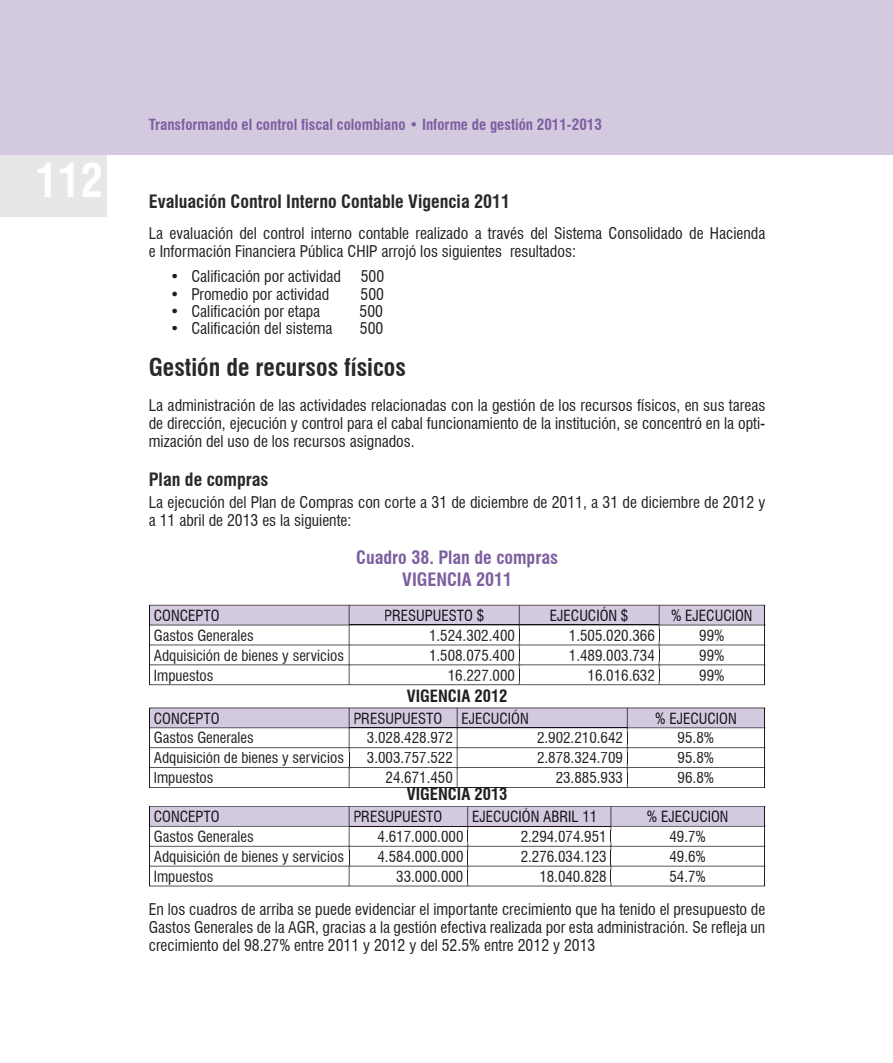
<style>
.page{position:relative;width:893px;height:1063px;background:#fff}
.page>*{position:absolute;margin:0;border:0;box-sizing:border-box;transform-origin:0 0}
.t1{font:700 condensed 45px "Swiss 721 BT";color:#fff}
.t2{font:700 condensed 24px "Swiss 721 BT";color:#282928}
.t3{font:700 condensed 18px "Swiss 721 BT";color:#282928}
.t4{font:700 condensed 18px/21.6px "Swiss 721 BT";color:#7d5fa0;text-align:center}
.t5{font:700 condensed 16.5px "Swiss 721 BT";color:#231f20}
.t6{font:condensed 15.75px/18px "Swiss 721 BT";color:#231f20}
.t7{font:condensed 15px "Swiss 721 BT";color:#231f20}
.t8{font:condensed 15px "Swiss 721 BT";color:#181019}
.t9{font:700 condensed 15px "Swiss 721 BT";color:#7d5fa0}
.s1{font-weight:700}
</style>
<div class="page">
<div style="left:0;top:0;width:893px;height:155px;background:#d4cae0"></div>
<div style="left:0;top:155px;width:106px;height:62px;background:#e7e7e8"></div>
<svg style="left:149px;top:605px;width:617px;height:80px"></svg>
<svg style="left:149px;top:708px;width:617px;height:80px"></svg>
<hr style="left:407px;top:787px;width:50px;height:1px;background:#231f20">
<hr style="left:457px;top:787px;width:50px;height:1px;background:#231f20">
<svg style="left:149px;top:806px;width:617px;height:81px"></svg>
<h1 class="t1" style="left:36px;top:154px;width:69px">112</h1>
<p class="t9" style="left:149px;top:115px;width:454px">Transformando el control fiscal colombiano • Informe de gestión 2011-2013</p>
<p class="t3" style="left:149px;top:191px;width:363px">Evaluación Control Interno Contable Vigencia 2011</p>
<p class="t6" style="left:149px;top:224px;width:618px">La evaluación del control interno contable realizado a través del Sistema Consolidado de Hacienda e Información Financiera Pública CHIP arrojó los siguientes resultados:</p>
<p class="t6" style="left:170px;top:268px;width:216px"><span class="s1">•</span> Calificación por actividad 500</p>
<p class="t6" style="left:170px;top:285px;width:161px"><span class="s1">•</span> Promedio por actividad</p>
<p class="t6" style="left:361px;top:285px;width:25px">500</p>
<p class="t6" style="left:170px;top:302px;width:152px"><span class="s1">•</span> Calificación por etapa</p>
<p class="t6" style="left:359px;top:302px;width:25px">500</p>
<p class="t6" style="left:170px;top:320px;width:164px"><span class="s1">•</span> Calificación del sistema</p>
<p class="t6" style="left:360px;top:320px;width:25px">500</p>
<h2 class="t2" style="left:149px;top:353px;width:259px">Gestión de recursos físicos</h2>
<p class="t6" style="left:149px;top:396px;width:618px;text-align:justify">La administración de las actividades relacionadas con la gestión de los recursos físicos, en sus tareas de dirección, ejecución y control para el cabal funcionamiento de la institución, se concentró en la opti&shy;mización del uso de los recursos asignados.</p>
<p class="t3" style="left:149px;top:468px;width:121px">Plan de compras</p>
<p class="t6" style="left:149px;top:493px;width:618px">La ejecución del Plan de Compras con corte a 31 de diciembre de 2011, a 31 de diciembre de 2012 y a 11 abril de 2013 es la siguiente:</p>
<p class="t4" style="left:356px;top:547px;width:203px">Cuadro 38. Plan de compras<br>VIGENCIA 2011</p>
<p class="t8" style="left:154px;top:606px;width:67px">CONCEPTO</p>
<p class="t8" style="left:384px;top:606px;width:102px">PRESUPUESTO $</p>
<p class="t8" style="left:550px;top:606px;width:80px">EJECUCIÓN $</p>
<p class="t8" style="left:671px;top:606px;width:83px">% EJECUCION</p>
<p class="t7" style="left:154px;top:626px;width:101px">Gastos Generales</p>
<p class="t7" style="left:429px;top:626px;width:87px">1.524.302.400</p>
<p class="t7" style="left:569px;top:626px;width:87px">1.505.020.366</p>
<p class="t7" style="left:699px;top:626px;width:27px">99%</p>
<p class="t7" style="left:154px;top:646px;width:192px">Adquisición de bienes y servicios</p>
<p class="t7" style="left:429px;top:646px;width:87px">1.508.075.400</p>
<p class="t7" style="left:569px;top:646px;width:87px">1.489.003.734</p>
<p class="t7" style="left:699px;top:646px;width:27px">99%</p>
<p class="t7" style="left:154px;top:666px;width:61px">Impuestos</p>
<p class="t7" style="left:448px;top:666px;width:69px">16.227.000</p>
<p class="t7" style="left:588px;top:666px;width:69px">16.016.632</p>
<p class="t7" style="left:699px;top:666px;width:27px">99%</p>
<p class="t5" style="left:407px;top:686px;width:102px">VIGENCIA 2012</p>
<p class="t8" style="left:154px;top:709px;width:67px">CONCEPTO</p>
<p class="t8" style="left:353px;top:709px;width:90px">PRESUPUESTO</p>
<p class="t8" style="left:461px;top:709px;width:69px">EJECUCIÓN</p>
<p class="t8" style="left:655px;top:709px;width:83px">% EJECUCION</p>
<p class="t7" style="left:154px;top:729px;width:101px">Gastos Generales</p>
<p class="t7" style="left:367px;top:729px;width:87px">3.028.428.972</p>
<p class="t7" style="left:537px;top:729px;width:87px">2.902.210.642</p>
<p class="t7" style="left:678px;top:729px;width:38px">95.8%</p>
<p class="t7" style="left:154px;top:749px;width:192px">Adquisición de bienes y servicios</p>
<p class="t7" style="left:367px;top:749px;width:87px">3.003.757.522</p>
<p class="t7" style="left:537px;top:749px;width:87px">2.878.324.709</p>
<p class="t7" style="left:678px;top:749px;width:38px">95.8%</p>
<p class="t7" style="left:154px;top:769px;width:61px">Impuestos</p>
<p class="t7" style="left:386px;top:769px;width:69px">24.671.450</p>
<p class="t7" style="left:556px;top:769px;width:69px">23.885.933</p>
<p class="t7" style="left:678px;top:769px;width:38px">96.8%</p>
<p class="t5" style="left:407px;top:784px;width:102px">VIGENCIA 2013</p>
<p class="t8" style="left:154px;top:808px;width:67px">CONCEPTO</p>
<p class="t8" style="left:353px;top:808px;width:90px">PRESUPUESTO</p>
<p class="t8" style="left:472px;top:808px;width:127px">EJECUCIÓN ABRIL 11</p>
<p class="t8" style="left:647px;top:808px;width:83px">% EJECUCION</p>
<p class="t7" style="left:154px;top:828px;width:101px">Gastos Generales</p>
<p class="t7" style="left:378px;top:828px;width:87px">4.617.000.000</p>
<p class="t7" style="left:521px;top:828px;width:87px">2.294.074.951</p>
<p class="t7" style="left:669px;top:828px;width:38px">49.7%</p>
<p class="t7" style="left:154px;top:847px;width:192px">Adquisición de bienes y servicios</p>
<p class="t7" style="left:377px;top:847px;width:87px">4.584.000.000</p>
<p class="t7" style="left:521px;top:847px;width:87px">2.276.034.123</p>
<p class="t7" style="left:669px;top:847px;width:38px">49.6%</p>
<p class="t7" style="left:154px;top:867px;width:61px">Impuestos</p>
<p class="t7" style="left:396px;top:867px;width:69px">33.000.000</p>
<p class="t7" style="left:539px;top:867px;width:69px">18.040.828</p>
<p class="t7" style="left:669px;top:867px;width:38px">54.7%</p>
<p class="t6" style="left:149px;top:901px;width:618px;text-align:justify">En los cuadros de arriba se puede evidenciar el importante crecimiento que ha tenido el presupuesto de Gastos Generales de la AGR, gracias a la gestión efectiva realizada por esta administración. Se refleja un crecimiento del 98.27% entre 2011 y 2012 y del 52.5% entre 2012 y 2013</p>
</div>
